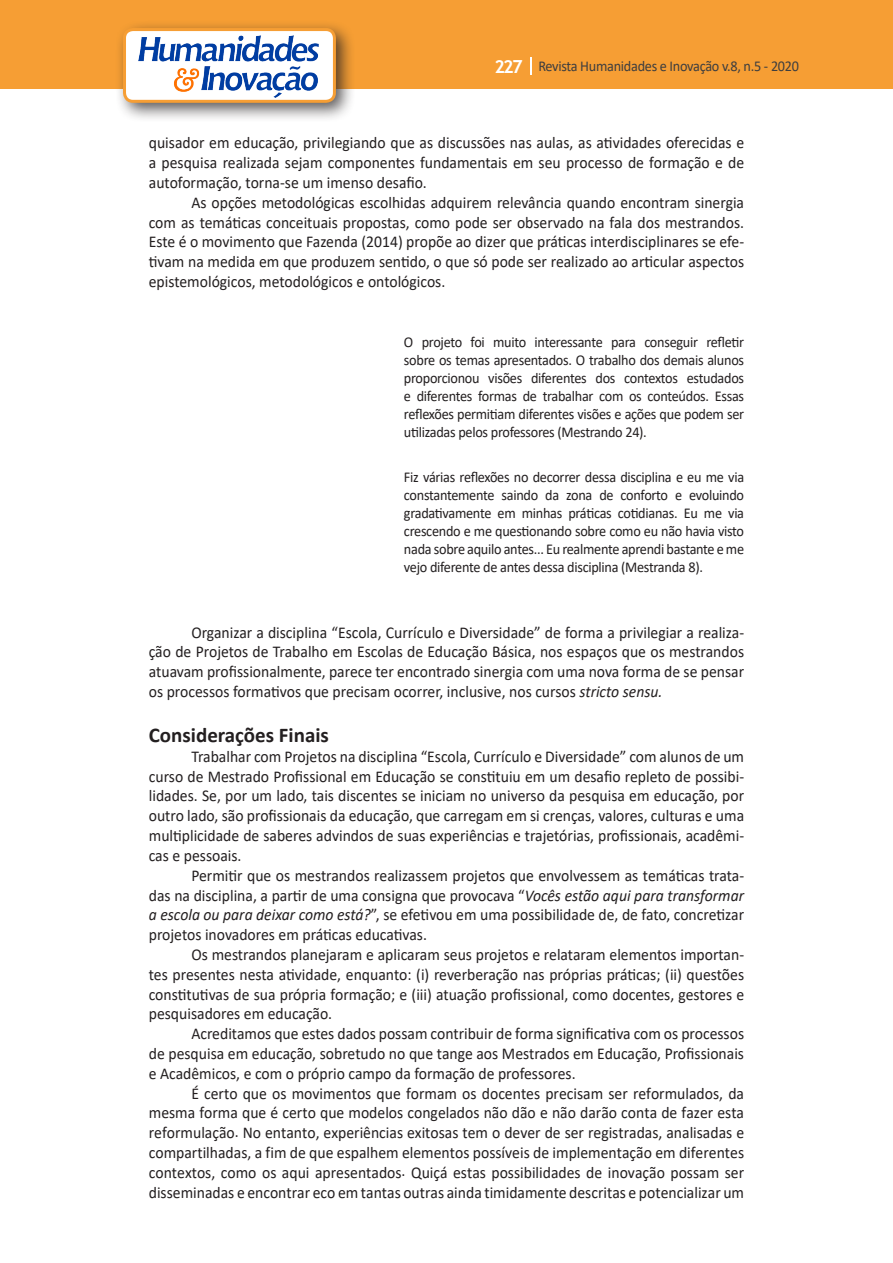
<style>
.page{position:relative;width:893px;height:1263px;background:#fff}
.page>*{position:absolute;margin:0;border:0;box-sizing:border-box;transform-origin:0 0}
.Titulo_2{font:700 21px "Calibri";color:#231f20}
.Texto{font:16.5px/19.8px "Calibri";color:#231f20;text-align:justify;scale:.95 1}
.citacao{font:15px/18px "Calibri";letter-spacing:-.02em;color:#231f20;text-align:justify;scale:.95 1}
.t1{font:15px "Calibri";letter-spacing:-.02em;color:#3e3e3f;scale:.95 1}
.s1{font-family:"Trebuchet MS";font-weight:700;font-size:18px;color:#fff}
.s2{font-style:italic}
</style>
<div class="page">
<div style="left:0;top:0;width:893px;height:88px;background:#f69e34"></div>
<svg style="left:530px;top:57px;width:2px;height:18px"></svg>
<div style="left:115px;top:20px;width:241px;height:103px;background:#231f20;opacity:.75"></div>
<div style="left:125px;top:30px;width:209px;height:71px;background:#fff;border-radius:9px"></div>
<img style="left:138px;top:35px;width:181px;height:62px">
<div style="left:123px;top:28px;width:213px;height:75px;border:3px solid #f69e34;border-radius:9px"></div>
<p class="t1" style="left:495px;top:56px;width:322px"><span class="s1">227</span> Revista Humanidades e Inovação v.8, n.5 - 2020</p>
<p class="Texto" style="left:149px;top:133px;width:628px">quisador em educação, privilegiando que as discussões nas aulas, as atividades oferecidas e a pesquisa realizada sejam componentes fundamentais em seu processo de formação e de autoformação, torna-se um imenso desafio.</p>
<p class="Texto" style="left:149px;top:192px;width:628px;text-indent:43px">As opções metodológicas escolhidas adquirem relevância quando encontram sinergia com as temáticas conceituais propostas, como pode ser observado na fala dos mestrandos.<br>Este é o movimento que Fazenda (2014) propõe ao dizer que práticas interdisciplinares se efe&shy;tivam na medida em que produzem sentido, o que só pode ser realizado ao articular aspectos epistemológicos, metodológicos e ontológicos.</p>
<p class="citacao" style="left:404px;top:333px;width:360px">O projeto foi muito interessante para conseguir refletir sobre os temas apresentados. O trabalho dos demais alunos proporcionou visões diferentes dos contextos estudados e diferentes formas de trabalhar com os conteúdos. Essas reflexões permitiam diferentes visões e ações que podem ser utilizadas pelos professores (Mestrando 24).</p>
<p class="citacao" style="left:404px;top:467px;width:360px">Fiz várias reflexões no decorrer dessa disciplina e eu me via constantemente saindo da zona de conforto e evoluindo gradativamente em minhas práticas cotidianas. Eu me via crescendo e me questionando sobre como eu não havia visto nada sobre aquilo antes... Eu realmente aprendi bastante e me vejo diferente de antes dessa disciplina (Mestranda 8).</p>
<p class="Texto" style="left:149px;top:622px;width:628px;text-indent:43px">Organizar a disciplina “Escola, Currículo e Diversidade” de forma a privilegiar a realiza&shy;ção de Projetos de Trabalho em Escolas de Educação Básica, nos espaços que os mestrandos atuavam profissionalmente, parece ter encontrado sinergia com uma nova forma de se pensar os processos formativos que precisam ocorrer, inclusive, nos cursos <span class="s2">stricto sensu.</span></p>
<p class="Titulo_2" style="left:149px;top:720px;width:182px">Considerações Finais</p>
<p class="Texto" style="left:149px;top:746px;width:628px;text-indent:43px">Trabalhar com Projetos na disciplina “Escola, Currículo e Diversidade” com alunos de um curso de Mestrado Profissional em Educação se constituiu em um desafio repleto de possibi&shy;lidades. Se, por um lado, tais discentes se iniciam no universo da pesquisa em educação, por outro lado, são profissionais da educação, que carregam em si crenças, valores, culturas e uma multiplicidade de saberes advindos de suas experiências e trajetórias, profissionais, acadêmi&shy;cas e pessoais.</p>
<p class="Texto" style="left:149px;top:865px;width:628px;text-indent:43px">Permitir que os mestrandos realizassem projetos que envolvessem as temáticas trata&shy;das na disciplina, a partir de uma consigna que provocava “<span class="s2">Vocês estão aqui para transformar a escola ou para deixar como está?</span>”, se efetivou em uma possibilidade de, de fato, concretizar projetos inovadores em práticas educativas.</p>
<p class="Texto" style="left:149px;top:944px;width:628px;text-indent:43px">Os mestrandos planejaram e aplicaram seus projetos e relataram elementos importan&shy;tes presentes nesta atividade, enquanto: (i) reverberação nas próprias práticas; (ii) questões constitutivas de sua própria formação; e (iii) atuação profissional, como docentes, gestores e pesquisadores em educação.</p>
<p class="Texto" style="left:149px;top:1023px;width:628px;text-indent:43px">Acreditamos que estes dados possam contribuir de forma significativa com os processos de pesquisa em educação, sobretudo no que tange aos Mestrados em Educação, Profissionais e Acadêmicos, e com o próprio campo da formação de professores.</p>
<p class="Texto" style="left:149px;top:1083px;width:628px;text-indent:43px">É certo que os movimentos que formam os docentes precisam ser reformulados, da mesma forma que é certo que modelos congelados não dão e não darão conta de fazer esta reformulação. No entanto, experiências exitosas tem o dever de ser registradas, analisadas e compartilhadas, a fim de que espalhem elementos possíveis de implementação em diferentes contextos, como os aqui apresentados. Quiçá estas possibilidades de inovação possam ser disseminadas e encontrar eco em tantas outras ainda timidamente descritas e potencializar um</p>
</div>
